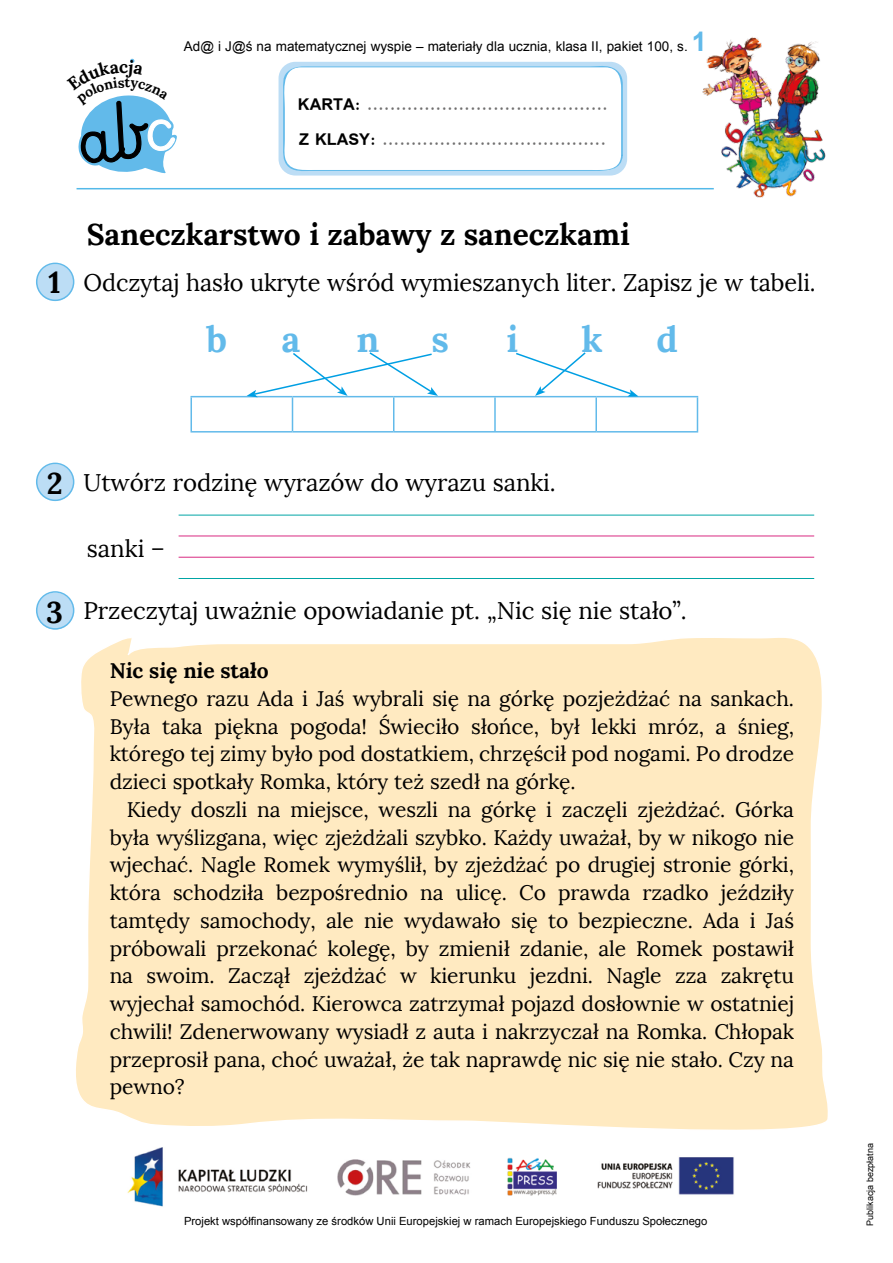
<style>
.page{position:relative;width:893px;height:1263px;background:#fff}
.page>*{position:absolute;margin:0;border:0;box-sizing:border-box;transform-origin:0 0}
.t1{font:700 36px "Lora";color:#62baea}
.t2{font:700 30px "Lora";letter-spacing:-.005em;color:#000}
.t3{font:24px "Lora";letter-spacing:-.005em;color:#000}
.t4{font:21px/27.8px "Lora";letter-spacing:-.005em;color:#000;text-align:justify}
.t5{font:700 21px "Lora";letter-spacing:-.005em;color:#000}
.t6{font:700 18px/35.2px "Simplified Arabic";color:#706f6f}
.t7{font:700 17.55px "Lora";color:#000}
.t8{font:700 13.95px "Lora";color:#000}
.t9{font:13.5px "Arial";color:#000}
.t10{font:11.25px "Arial";color:#000}
.t11{font:9px "Arial";color:#000}
.s1{font-weight:700;font-size:27px;color:#62baea}
.s2{color:#000}
</style>
<div class="page">
<hr style="left:77px;top:188px;width:637px;height:1px;background:#53b9e9">
<div style="left:279px;top:62px;width:348px;height:114px;background:#bcddf5;border-radius:17px"></div>
<svg style="left:280px;top:65px;width:343px;height:107px;background:#f8fbfe"></svg>
<img style="left:701px;top:37px;width:125px;height:161px">
<img style="left:127px;top:1147px;width:607px;height:60px">
<svg style="left:36px;top:263px;width:38px;height:38px"></svg>
<svg style="left:36px;top:463px;width:38px;height:38px"></svg>
<svg style="left:36px;top:591px;width:38px;height:39px"></svg>
<hr style="left:179px;top:515px;width:635px;height:1px;background:#00a5a5">
<hr style="left:179px;top:578px;width:635px;height:1px;background:#00a5a5">
<hr style="left:179px;top:535px;width:635px;height:1px;background:#dd4290">
<hr style="left:179px;top:557px;width:635px;height:1px;background:#dd4290">
<div style="left:76px;top:638px;width:752px;height:492px;background:#ffeac1"></div>
<hr style="left:190px;top:396px;width:102px;height:1px;background:#62baea">
<hr style="left:190px;top:397px;width:2px;height:34px;background:#62baea">
<hr style="left:292px;top:397px;width:1px;height:34px;background:#62baea">
<hr style="left:394px;top:396px;width:101px;height:1px;background:#62baea">
<hr style="left:393px;top:397px;width:1px;height:34px;background:#62baea">
<hr style="left:495px;top:396px;width:101px;height:1px;background:#62baea">
<hr style="left:494px;top:397px;width:2px;height:34px;background:#62baea">
<hr style="left:596px;top:396px;width:102px;height:1px;background:#62baea">
<hr style="left:595px;top:397px;width:2px;height:34px;background:#62baea">
<hr style="left:697px;top:397px;width:1px;height:34px;background:#62baea">
<hr style="left:190px;top:431px;width:102px;height:2px;background:#62baea">
<hr style="left:292px;top:431px;width:102px;height:2px;background:#62baea">
<hr style="left:394px;top:431px;width:101px;height:2px;background:#62baea">
<hr style="left:495px;top:431px;width:101px;height:2px;background:#62baea">
<hr style="left:596px;top:431px;width:102px;height:2px;background:#62baea">
<svg style="left:247px;top:352px;width:191px;height:45px"></svg>
<svg style="left:514px;top:352px;width:125px;height:45px"></svg>
<div style="left:104px;top:693px;width:45px;height:34px;background:#ffeac1"></div>
<svg style="left:78px;top:59px;width:99px;height:115px"></svg>
<p class="t7" style="left:119px;top:55px;width:11px">c</p>
<p class="t9" style="left:184px;top:37px;width:525px">Ad@ i J@ś na matematycznej wyspie – materiały dla ucznia, klasa II, pakiet 100, s. <span class="s1">1</span></p>
<p class="t6" style="left:298px;top:87px;width:311px"><span class="s2">KARTA:</span> ..........................................<br><span class="s2">Z KLASY:</span> .......................................</p>
<h2 class="t2" style="left:49px;top:263px;width:14px">1</h2>
<h2 class="t2" style="left:87px;top:214px;width:545px">Saneczkarstwo i zabawy z saneczkami</h2>
<p class="t3" style="left:84px;top:267px;width:734px">Odczytaj hasło ukryte wśród wymieszanych liter. Zapisz je w tabeli.</p>
<p class="t8" style="left:116px;top:227px;width:9px">a</p>
<h1 class="t1" style="left:207px;top:316px;width:22px">b</h1>
<h1 class="t1" style="left:282px;top:316px;width:20px">a</h1>
<h1 class="t1" style="left:357px;top:316px;width:24px">n</h1>
<h1 class="t1" style="left:432px;top:316px;width:19px">s</h1>
<h1 class="t1" style="left:507px;top:316px;width:13px">i</h1>
<h1 class="t1" style="left:582px;top:316px;width:23px">k</h1>
<h1 class="t1" style="left:657px;top:316px;width:23px">d</h1>
<h2 class="t2" style="left:47px;top:464px;width:17px">2</h2>
<h2 class="t2" style="left:46px;top:593px;width:18px">3</h2>
<p class="t3" style="left:84px;top:467px;width:474px">Utwórz rodzinę wyrazów do wyrazu sanki.</p>
<p class="t3" style="left:87px;top:534px;width:80px">sanki –</p>
<p class="t3" style="left:84px;top:596px;width:605px">Przeczytaj uważnie opowiadanie pt. „Nic się nie stało”.</p>
<p class="t5" style="left:110px;top:657px;width:160px">Nic się nie stało</p>
<p class="t4" style="left:110px;top:685px;width:686px">Pewnego razu Ada i Jaś wybrali się na górkę pozjeżdżać na sankach.<br>Była taka piękna pogoda! Świeciło słońce, był lekki mróz, a śnieg, którego tej zimy było pod dostatkiem, chrzęścił pod nogami. Po drodze dzieci spotkały Romka, który też szedł na górkę.</p>
<p class="t4" style="left:110px;top:796px;width:686px;text-indent:17px">Kiedy doszli na miejsce, weszli na górkę i zaczęli zjeżdżać. Górka była wyślizgana, więc zjeżdżali szybko. Każdy uważał, by w nikogo nie wjechać. Nagle Romek wymyślił, by zjeżdżać po drugiej stronie górki, która schodziła bezpośrednio na ulicę. Co prawda rzadko jeździły tamtędy samochody, ale nie wydawało się to bezpieczne. Ada i Jaś próbowali przekonać kolegę, by zmienił zdanie, ale Romek postawił na swoim. Zaczął zjeżdżać w kierunku jezdni. Nagle zza zakrętu wyjechał samochód. Kierowca zatrzymał pojazd dosłownie w ostatniej chwili! Zdenerwowany wysiadł z auta i nakrzyczał na Romka. Chłopak przeprosił pana, choć uważał, że tak naprawdę nic się nie stało. Czy na pewno?</p>
<p class="t7" style="left:113px;top:689px;width:11px">c</p>
<p class="t10" style="left:184px;top:1213px;width:525px">Projekt współfinansowany ze środków Unii Europejskiej w ramach Europejskiego Funduszu Społecznego</p>
<p class="t11" style="left:864px;top:1226px;width:84px;rotate:-90deg">Publikacja bezpłatna</p>
</div>
